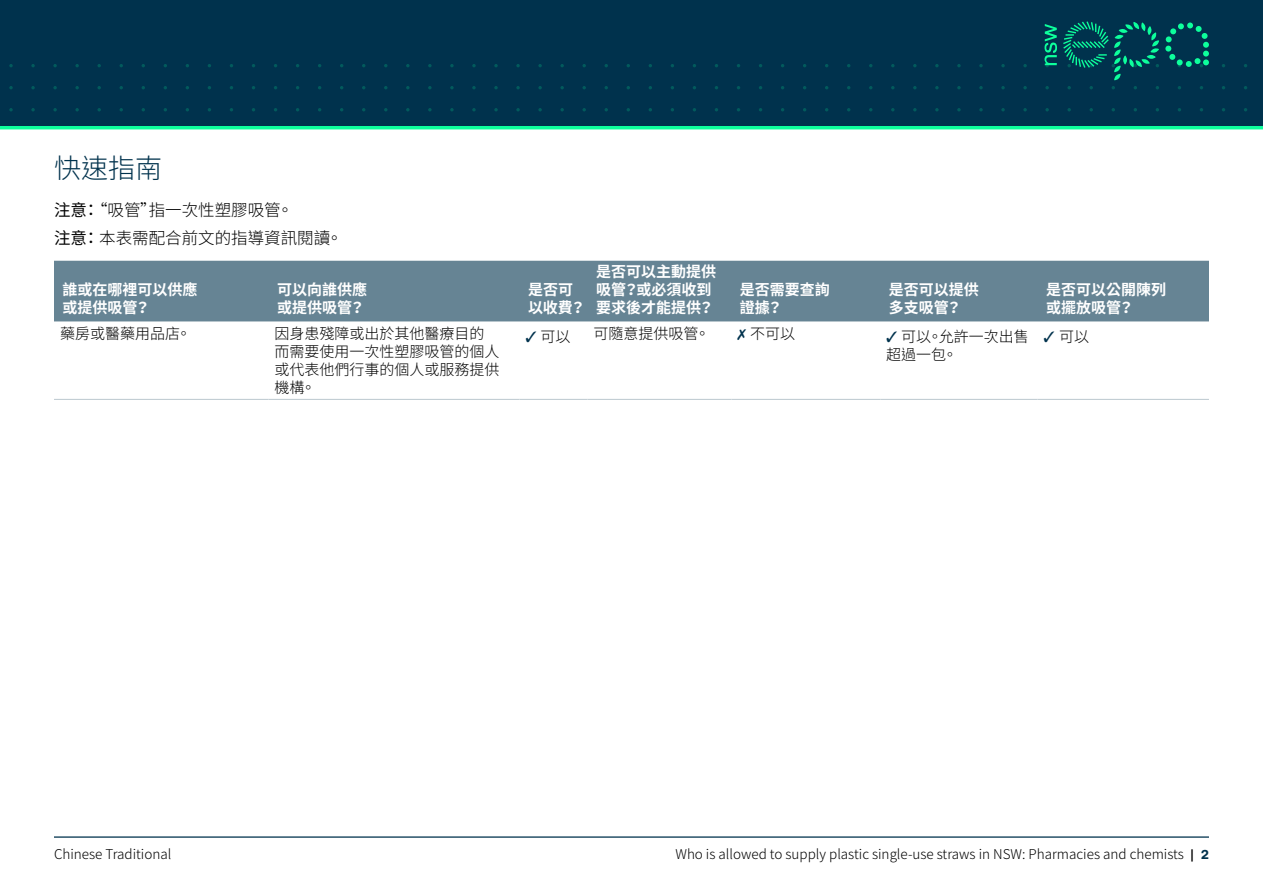
<style>
.page{position:relative;width:1263px;height:893px;background:#fff}
.page>*{position:absolute;margin:0;border:0;box-sizing:border-box;transform-origin:0 0}
.H2_L__blue{font:300 27px "Noto Sans CJ Ktc";color:#00324d}
.Body_L__Black{font:300 16.5px "Noto Sans CJ Ktc";color:#000}
.Table_header{font:700 15px/18px "Noto Sans CJ Ktc";color:#fff}
.Table_text{font:300 15px/18px "Noto Sans CJ Ktc";color:#000}
.t1{font:300 13.5px "Noto Sans CJ Ktc";color:#000}
.s1{font-weight:400}
.s2{color:#00324d}
.s3{font-family:"Chivo";font-weight:700}
.s4{font-family:"Chivo";font-weight:700;color:#00324d}
</style>
<div class="page">
<hr style="left:0;top:125px;width:1263px;height:4px;background:#0dff9c">
<div style="left:0;top:0;width:1263px;height:126px;background:#00324d"></div>
<svg style="left:9px;top:64px;width:1238px;height:48px"></svg>
<svg style="left:1044px;top:21px;width:165px;height:59px"></svg>
<hr style="left:54px;top:836px;width:1155px;height:2px;background:#00324d">
<div style="left:54px;top:261px;width:1155px;height:60px;background:#668494"></div>
<hr style="left:54px;top:399px;width:215px;height:1px;background:#c0cbd2">
<hr style="left:269px;top:399px;width:250px;height:1px;background:#c0cbd2">
<hr style="left:519px;top:399px;width:68px;height:1px;background:#c0cbd2">
<hr style="left:587px;top:399px;width:144px;height:1px;background:#c0cbd2">
<hr style="left:731px;top:399px;width:149px;height:1px;background:#c0cbd2">
<hr style="left:880px;top:399px;width:157px;height:1px;background:#c0cbd2">
<hr style="left:1037px;top:399px;width:172px;height:1px;background:#c0cbd2">
<h2 class="H2_L__blue" style="left:54px;top:153px;width:109px">快速指南</h2>
<p class="Body_L__Black" style="left:54px;top:201px;width:241px"><span class="s1">注意：</span>“吸管”指一次性塑膠吸管。</p>
<p class="Body_L__Black" style="left:54px;top:228px;width:290px"><span class="s1">注意：</span>本表需配合前文的指導資訊閱讀。</p>
<h2 class="Table_header" style="left:63px;top:281px;width:136px">誰或在哪裡可以供應或提供吸管？</h2>
<h2 class="Table_header" style="left:277px;top:281px;width:91px">可以向誰供應或提供吸管？</h2>
<h2 class="Table_header" style="left:528px;top:281px;width:59px">是否可以收費？</h2>
<h2 class="Table_header" style="left:596px;top:263px;width:121px">是否可以主動提供吸管？或必須收到要求後才能提供？</h2>
<h2 class="Table_header" style="left:740px;top:281px;width:91px">是否需要查詢證據？</h2>
<h2 class="Table_header" style="left:889px;top:281px;width:91px">是否可以提供多支吸管？</h2>
<h2 class="Table_header" style="left:1046px;top:281px;width:121px">是否可以公開陳列或擺放吸管？</h2>
<p class="Table_text" style="left:60px;top:325px;width:133px">藥房或醫藥用品店。</p>
<p class="Table_text" style="left:275px;top:325px;width:227px">因身患殘障或出於其他醫療目的而需要使用一次性塑膠吸管的個人或代表他們行事的個人或服務提供機構。</p>
<p class="Table_text" style="left:525px;top:327px;width:46px"><span class="s2">✓</span> 可以</p>
<p class="Table_text" style="left:593px;top:325px;width:118px">可隨意提供吸管。</p>
<p class="Table_text" style="left:737px;top:325px;width:59px"><span class="s2">✗</span> 不可以</p>
<p class="Table_text" style="left:886px;top:327px;width:144px"><span class="s2">✓</span> 可以。允許一次出售超過一包。</p>
<p class="Table_text" style="left:1043px;top:327px;width:47px"><span class="s2">✓</span> 可以</p>
<p class="t1" style="left:54px;top:847px;width:119px">Chinese Traditional</p>
<p class="t1" style="left:675px;top:847px;width:535px">Who is allowed to supply plastic single-use straws in NSW: Pharmacies and chemists <span class="s3">|</span> <span class="s4">2</span></p>
</div>
